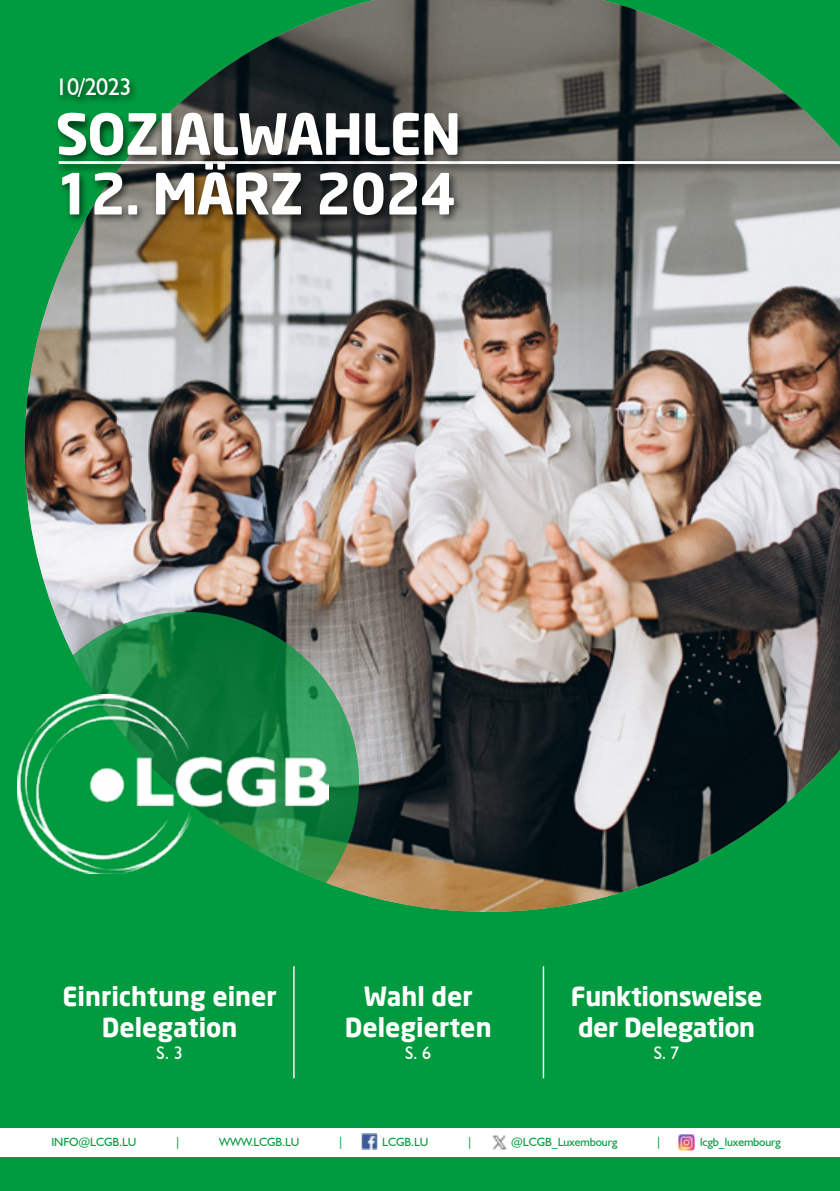
<style>
.page{position:relative;width:840px;height:1191px;background:#fff}
.page>*{position:absolute;margin:0;border:0;box-sizing:border-box;transform-origin:0 0}
.t1{font:700 56px "Neo Sans";letter-spacing:-.025em;color:#fff}
.t2{font:700 26px/31.2px "Neo Sans";color:#fff;text-align:center}
.t3{font:700 26px/31.2px "Neo Sans";letter-spacing:-.02em;color:#fff}
.t4{font:24px "Humanist 521 BT";letter-spacing:-.025em;color:#fff}
.t5{font:18px "Humanist 521 BT";color:#fff}
.t6{font:11.8px "Humanist 521 BT";letter-spacing:-.01em;color:#009b3e}
</style>
<div class="page">
<div style="left:0;top:0;width:839px;height:1191px;background:#009b3e"></div>
<img style="left:25px;top:0;width:814px;height:912px">
<div style="left:0;top:1128px;width:839px;height:27px;background:#fff"></div>
<div style="left:54px;top:157px;width:785px;height:17px;background:#000;opacity:.75"></div>
<hr style="left:59px;top:161px;width:780px;height:3px;background:#fff">
<div style="left:54px;top:76px;width:412px;height:147px;background:#000;opacity:.6"></div>
<hr style="left:293px;top:966px;width:1px;height:112px;background:#fff">
<hr style="left:542px;top:966px;width:2px;height:112px;background:#fff">
<svg style="left:15px;top:612px;width:344px;height:340px"></svg>
<img style="left:17px;top:695px;width:311px;height:178px">
<div style="left:0;top:1129px;width:839px;height:27px;background:#fff"></div>
<img style="left:361px;top:1133px;width:16px;height:16px">
<img style="left:492px;top:1135px;width:15px;height:15px">
<img style="left:678px;top:1134px;width:16px;height:16px">
<h3 class="t4" style="left:55px;top:72px;width:77px">10/2023</h3>
<h1 class="t1" style="left:55px;top:98px;width:407px">SOZIALWAHLEN</h1>
<h1 class="t1" style="left:55px;top:158px;width:402px">12. MÄRZ 2024</h1>
<h2 class="t2" style="left:62px;top:980px;width:216px">Einrichtung einer<br>Delegation</h2>
<h3 class="t5" style="left:156px;top:1041px;width:28px">S. 3</h3>
<h2 class="t2" style="left:344px;top:980px;width:148px">Wahl der<br>Delegierten</h2>
<h3 class="t5" style="left:405px;top:1041px;width:28px">S. 6</h3>
<h2 class="t3" style="left:570px;top:980px;width:193px">Funktionsweise der Delegation</h2>
<h3 class="t5" style="left:653px;top:1041px;width:27px">S. 7</h3>
<p class="t6" style="left:51px;top:1134px;width:86px">INFO@LCGB.LU</p>
<p class="t6" style="left:175px;top:1134px;width:7px">|</p>
<p class="t6" style="left:219px;top:1134px;width:82px">WWW.LCGB.LU</p>
<p class="t6" style="left:338px;top:1134px;width:7px">|</p>
<p class="t6" style="left:382px;top:1134px;width:48px">LCGB.LU</p>
<p class="t6" style="left:466px;top:1134px;width:7px">|</p>
<p class="t6" style="left:511px;top:1134px;width:108px">@LCGB_Luxembourg</p>
<p class="t6" style="left:655px;top:1134px;width:7px">|</p>
<p class="t6" style="left:699px;top:1134px;width:82px">lcgb_luxembourg</p>
</div>
